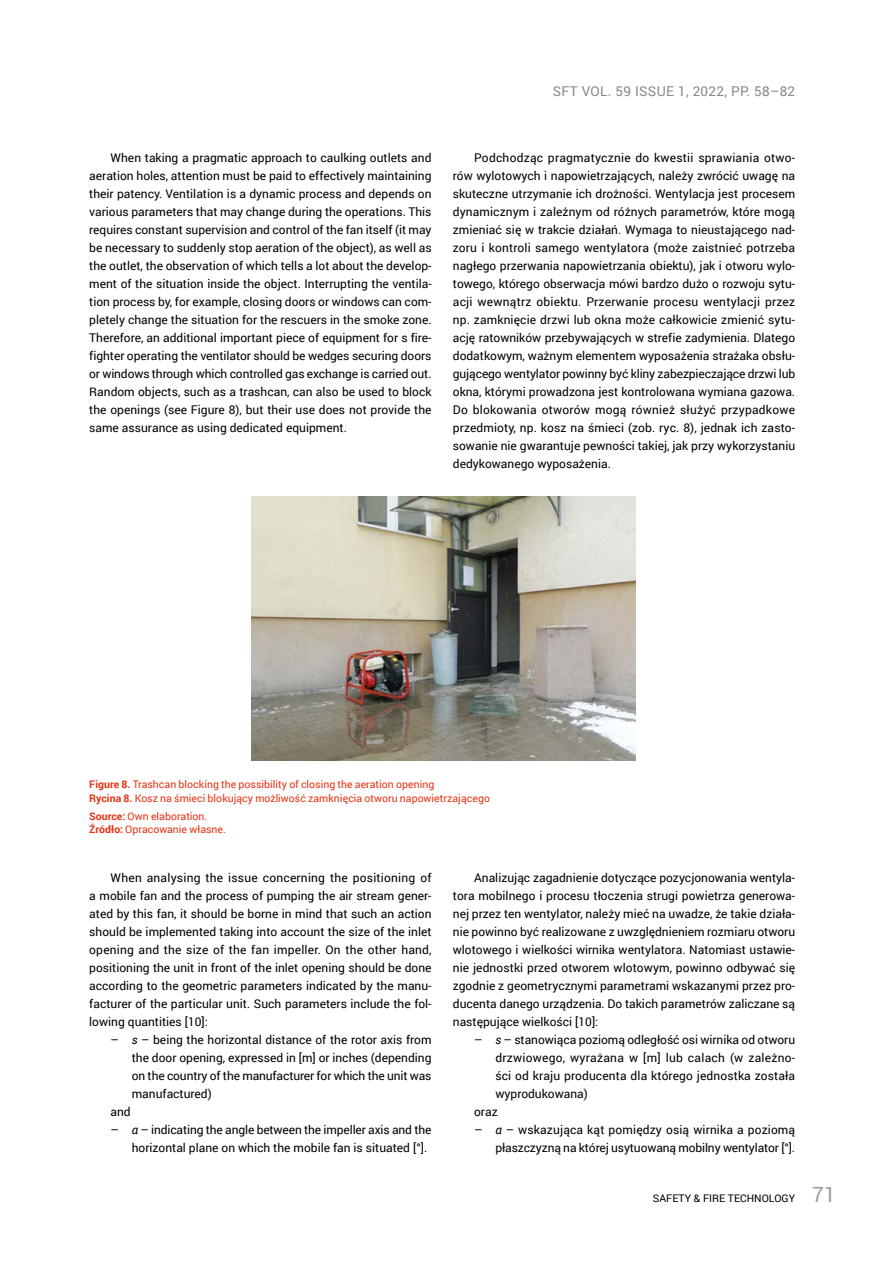
<style>
.page{position:relative;width:893px;height:1263px;background:#fff}
.page>*{position:absolute;margin:0;border:0;box-sizing:border-box;transform-origin:0 0}
.t1{font:13.5px "Roboto";letter-spacing:.025em;color:#878787}
.t2{font:12px/18px "Roboto";color:#000;text-align:justify}
.t3{font:12px "Roboto";letter-spacing:.02em;color:#000}
.t4{font:10.5px/13.5px "Roboto";color:#e63312}
.t5{font:10.5px "Roboto";color:#000}
.s1{font-weight:700}
.s2{font-style:italic}
.s3{font-size:21px;color:#9d9d9c}
</style>
<div class="page">
<img style="left:252px;top:496px;width:383px;height:265px">
<p class="t1" style="left:553px;top:82px;width:244px">SFT VOL. 59 ISSUE 1, 2022, PP. 58–82</p>
<p class="t2" style="left:89px;top:148px;width:344px;text-indent:21px">When taking a pragmatic approach to caulking outlets and aeration holes, attention must be paid to effectively maintaining their patency. Ventilation is a dynamic process and depends on various parameters that may change during the operations. This requires constant supervision and control of the fan itself (it may be necessary to suddenly stop aeration of the object), as well as the outlet, the observation of which tells a lot about the develop&shy;ment of the situation inside the object. Interrupting the ventila&shy;tion process by, for example, closing doors or windows can com&shy;pletely change the situation for the rescuers in the smoke zone.<br>Therefore, an additional important piece of equipment for s fire&shy;fighter operating the ventilator should be wedges securing doors or windows through which controlled gas exchange is carried out.<br>Random objects, such as a trashcan, can also be used to block the openings (see Figure 8), but their use does not provide the same assurance as using dedicated equipment.</p>
<p class="t2" style="left:453px;top:148px;width:344px;text-indent:21px">Podchodząc pragmatycznie do kwestii sprawiania otwo&shy;rów wylotowych i napowietrzających, należy zwrócić uwagę na skuteczne utrzymanie ich drożności. Wentylacja jest procesem dynamicznym i zależnym od różnych parametrów, które mogą zmieniać się w trakcie działań. Wymaga to nieustającego nad&shy;zoru i kontroli samego wentylatora (może zaistnieć potrzeba nagłego przerwania napowietrzania obiektu), jak i otworu wylo&shy;towego, którego obserwacja mówi bardzo dużo o rozwoju sytu&shy;acji wewnątrz obiektu. Przerwanie procesu wentylacji przez np. zamknięcie drzwi lub okna może całkowicie zmienić sytu&shy;ację ratowników przebywających w strefie zadymienia. Dlatego dodatkowym, ważnym elementem wyposażenia strażaka obsłu&shy;gującego wentylator powinny być kliny zabezpieczające drzwi lub okna, którymi prowadzona jest kontrolowana wymiana gazowa.<br>Do blokowania otworów mogą również służyć przypadkowe przedmioty, np. kosz na śmieci (zob. ryc. 8), jednak ich zasto&shy;sowanie nie gwarantuje pewności takiej, jak przy wykorzystaniu dedykowanego wyposażenia.</p>
<p class="t4" style="left:89px;top:777px;width:402px"><span class="s1">Figure 8.</span> Trashcan blocking the possibility of closing the aeration opening<br><span class="s1">Rycina 8.</span> Kosz na śmieci blokujący możliwość zamknięcia otworu napowietrzającego</p>
<p class="t4" style="left:89px;top:809px;width:138px"><span class="s1">Source:</span> Own elaboration.<br><span class="s1">Źródło:</span> Opracowanie własne.</p>
<p class="t2" style="left:89px;top:868px;width:344px;text-indent:21px">When analysing the issue concerning the positioning of a mobile fan and the process of pumping the air stream gener&shy;ated by this fan, it should be borne in mind that such an action should be implemented taking into account the size of the inlet opening and the size of the fan impeller. On the other hand, positioning the unit in front of the inlet opening should be done according to the geometric parameters indicated by the manu&shy;facturer of the particular unit. Such parameters include the fol&shy;lowing quantities [10]:</p>
<p class="t2" style="left:111px;top:1030px;width:323px">– <span class="s2">s</span> – being the horizontal distance of the rotor axis from</p>
<p class="t2" style="left:132px;top:1048px;width:301px">the door opening, expressed in [m] or inches (depending</p>
<p class="t2" style="left:132px;top:1066px;width:301px">on the country of the manufacturer for which the unit was</p>
<p class="t2" style="left:132px;top:1084px;width:81px">manufactured)</p>
<p class="t2" style="left:111px;top:1102px;width:22px">and</p>
<p class="t2" style="left:132px;top:1120px;width:301px;text-indent:-21px">– <span class="s2">α</span> – indicating the angle between the impeller axis and the horizontal plane on which the mobile fan is situated [°].</p>
<p class="t2" style="left:453px;top:868px;width:344px;text-indent:21px">Analizując zagadnienie dotyczące pozycjonowania wentyla&shy;tora mobilnego i procesu tłoczenia strugi powietrza generowa&shy;nej przez ten wentylator, należy mieć na uwadze, że takie działa&shy;nie powinno być realizowane z uwzględnieniem rozmiaru otworu wlotowego i wielkości wirnika wentylatora. Natomiast ustawie&shy;nie jednostki przed otworem wlotowym, powinno odbywać się zgodnie z geometrycznymi parametrami wskazanymi przez pro&shy;ducenta danego urządzenia. Do takich parametrów zaliczane są następujące wielkości [10]:</p>
<p class="t2" style="left:474px;top:1030px;width:322px">– <span class="s2">s</span> – stanowiąca poziomą odległość osi wirnika od otworu</p>
<p class="t3" style="left:495px;top:1049px;width:301px">drzwiowego, wyrażana w [m] lub calach (w zależno-</p>
<p class="t2" style="left:495px;top:1066px;width:301px">ści od kraju producenta dla którego jednostka została</p>
<p class="t2" style="left:495px;top:1084px;width:94px">wyprodukowana)</p>
<p class="t2" style="left:474px;top:1102px;width:25px">oraz</p>
<p class="t2" style="left:474px;top:1120px;width:323px;text-align:right">– <span class="s2">α</span> – wskazująca kąt pomiędzy osią wirnika a poziomą płaszczyzną na której usytuowaną mobilny wentylator [°].</p>
<p class="t5" style="left:653px;top:1190px;width:184px">SAFETY &amp; FIRE TECHNOLOGY <span class="s3">71</span></p>
</div>
